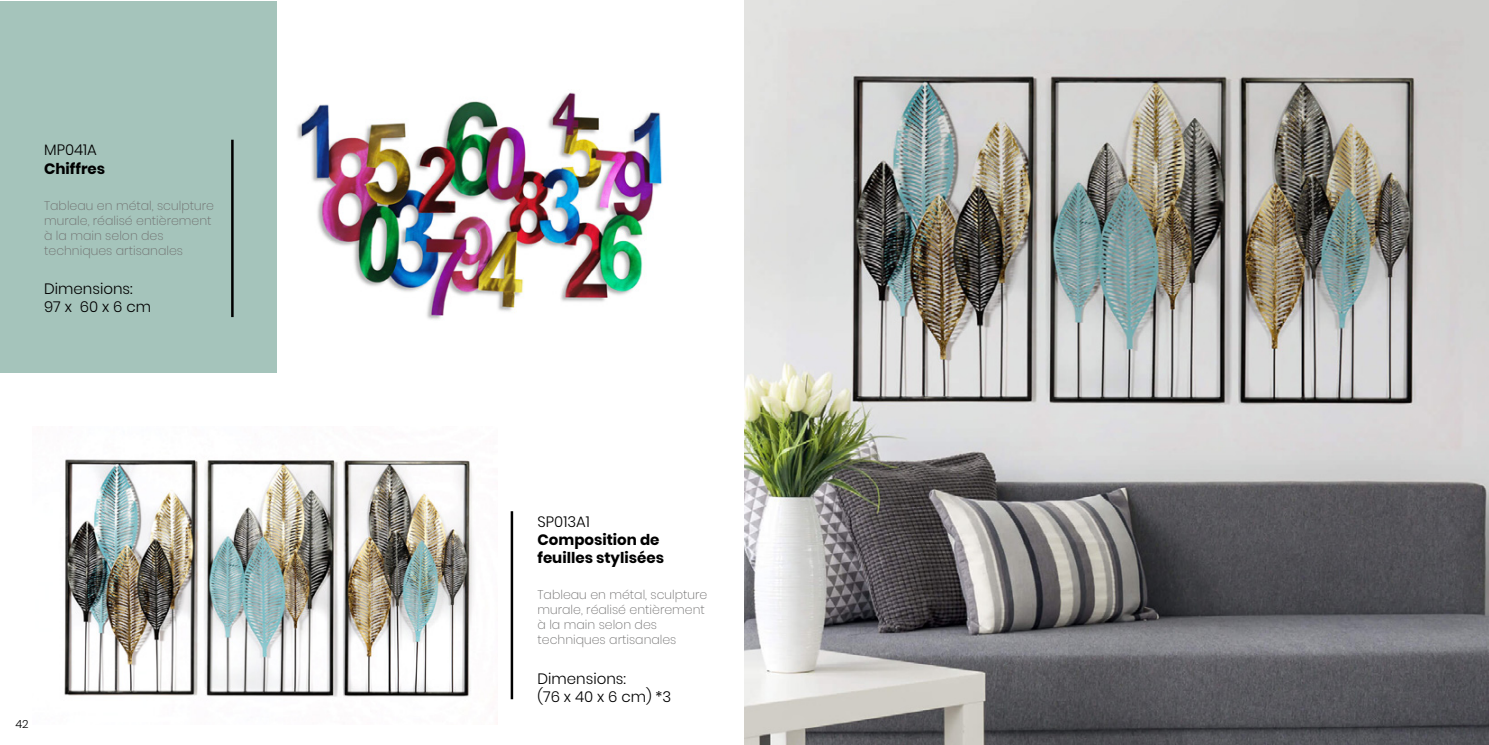
<style>
.page{position:relative;width:1489px;height:745px;background:#fff}
.page>*{position:absolute;margin:0;border:0;box-sizing:border-box;transform-origin:0 0}
.t1{font:300 15px/18px "Poppins";color:#000}
.t2{font:700 15px/18px "Poppins";color:#000}
.t3{font:200 12.5px/15px "Poppins";color:#706f6f}
.t4{font:300 11.25px "Poppins";color:#000}
</style>
<div class="page">
<div style="left:0;top:1px;width:276px;height:371px;background:#a5c4bb"></div>
<img style="left:744px;top:0;width:744px;height:744px">
<hr style="left:510px;top:511px;width:3px;height:187px;background:#000">
<hr style="left:231px;top:140px;width:3px;height:177px;background:#000">
<img style="left:64px;top:459px;width:410px;height:238px">
<img style="left:297px;top:92px;width:365px;height:228px">
<p class="t1" style="left:44px;top:141px;width:54px">MP041A</p>
<p class="t2" style="left:44px;top:159px;width:63px">Chiffres</p>
<p class="t3" style="left:44px;top:198px;width:171px">Tableau en métal, sculpture murale, réalisé entièrement à la main selon des techniques artisanales</p>
<p class="t1" style="left:44px;top:280px;width:108px">Dimensions:<br>97 x 60 x 6 cm</p>
<p class="t4" style="left:15px;top:717px;width:15px">42</p>
<p class="t1" style="left:537px;top:512px;width:54px">SP013A1</p>
<p class="t2" style="left:537px;top:530px;width:128px">Composition de feuilles stylisées</p>
<p class="t3" style="left:537px;top:587px;width:171px">Tableau en métal, sculpture murale, réalisé entièrement à la main selon des techniques artisanales</p>
<p class="t1" style="left:537px;top:669px;width:135px">Dimensions:<br>(76 x 40 x 6 cm) *3</p>
</div>
